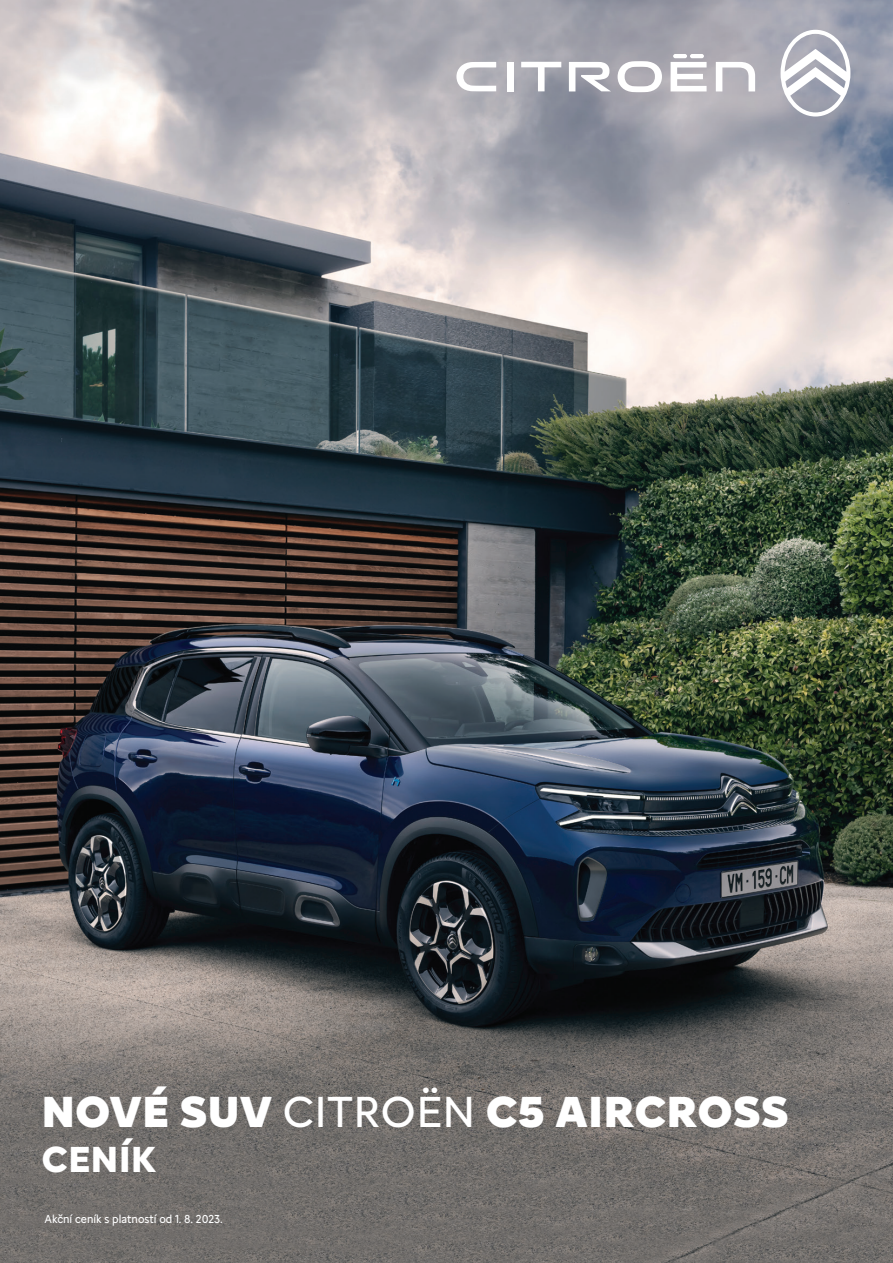
<style>
.page{position:relative;width:893px;height:1263px;background:#fff}
.page>*{position:absolute;margin:0;border:0;box-sizing:border-box;transform-origin:0 0}
.t1{font:900 45px "Citroen Type Latin";color:#fff}
.t2{font:700 37.5px "Citroen Type Latin";color:#fff}
.t3{font:12px "Citroen Type Latin";color:#fff;scale:.92 1}
.s1{font-weight:400}
</style>
<div class="page">
<img style="left:0;top:0;width:893px;height:1263px">
<svg style="left:521px;top:62px;width:40px;height:29px"></svg>
<div style="left:507px;top:62px;width:7px;height:29px;background:#fff"></div>
<svg style="left:716px;top:62px;width:39px;height:29px"></svg>
<hr style="left:690px;top:54px;width:14px;height:4px;background:#fff;border-radius:2px">
<svg style="left:569px;top:62px;width:42px;height:29px"></svg>
<svg style="left:618px;top:61px;width:44px;height:31px"></svg>
<svg style="left:671px;top:62px;width:36px;height:29px"></svg>
<hr style="left:673px;top:54px;width:14px;height:4px;background:#fff;border-radius:2px">
<svg style="left:456px;top:62px;width:40px;height:29px"></svg>
<svg style="left:780px;top:30px;width:70px;height:87px"></svg>
<h1 class="t1" style="left:41px;top:1078px;width:749px">NOVÉ SUV <span class="s1">CITROËN</span> C5 AIRCROSS</h1>
<h2 class="t2" style="left:41px;top:1131px;width:117px">Ceník</h2>
<p class="t3" style="left:45px;top:1210px;width:195px">Akční ceník s platností od 1. 8. 2023.</p>
</div>
